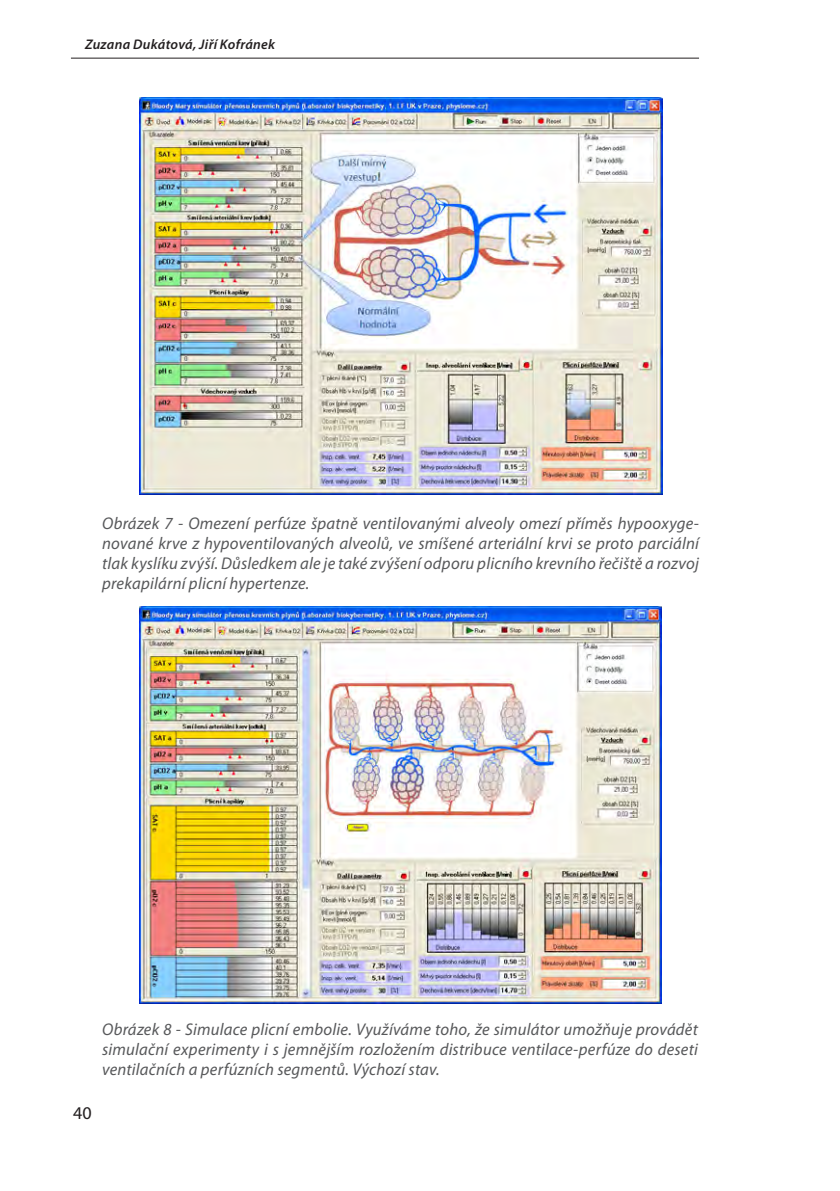
<style>
.page{position:relative;width:840px;height:1191px;background:#fff}
.page>*{position:absolute;margin:0;border:0;box-sizing:border-box;transform-origin:0 0}
.t1{font:18px "Myriad Pro";color:#231f20}
.t2{font:italic 17px/20px "Myriad Pro";letter-spacing:.015em;color:#57585a;text-align:justify}
.t3{font:italic 600 14px "Myriad Pro";letter-spacing:.02em;color:#231f20}
</style>
<div class="page">
<hr style="left:71px;top:58px;width:627px;height:1px;background:#231f20">
<img style="left:139px;top:606px;width:521px;height:397px">
<img style="left:140px;top:97px;width:521px;height:397px">
<p class="t3" style="left:85px;top:35px;width:191px">Zuzana Dukátová, Jiří Kofránek</p>
<p class="t2" style="left:102px;top:513px;width:598px">Obrázek 7 - Omezení perfúze špatně ventilovanými alveoly omezí příměs hypooxyge&shy;nované krve z hypoventilovaných alveolů, ve smíšené arteriální krvi se proto parciální tlak kyslíku zvýší. Důsledkem ale je také zvýšení odporu plicního krevního řečiště a rozvoj prekapilární plicní hypertenze.</p>
<p class="t2" style="left:102px;top:1019px;width:597px">Obrázek 8 - Simulace plicní embolie. Využíváme toho, že simulátor umožňuje provádět simulační experimenty i s jemnějším rozložením distribuce ventilace-perfúze do deseti ventilačních a perfúzních segmentů. Výchozí stav.</p>
<p class="t1" style="left:73px;top:1102px;width:20px">40</p>
</div>
